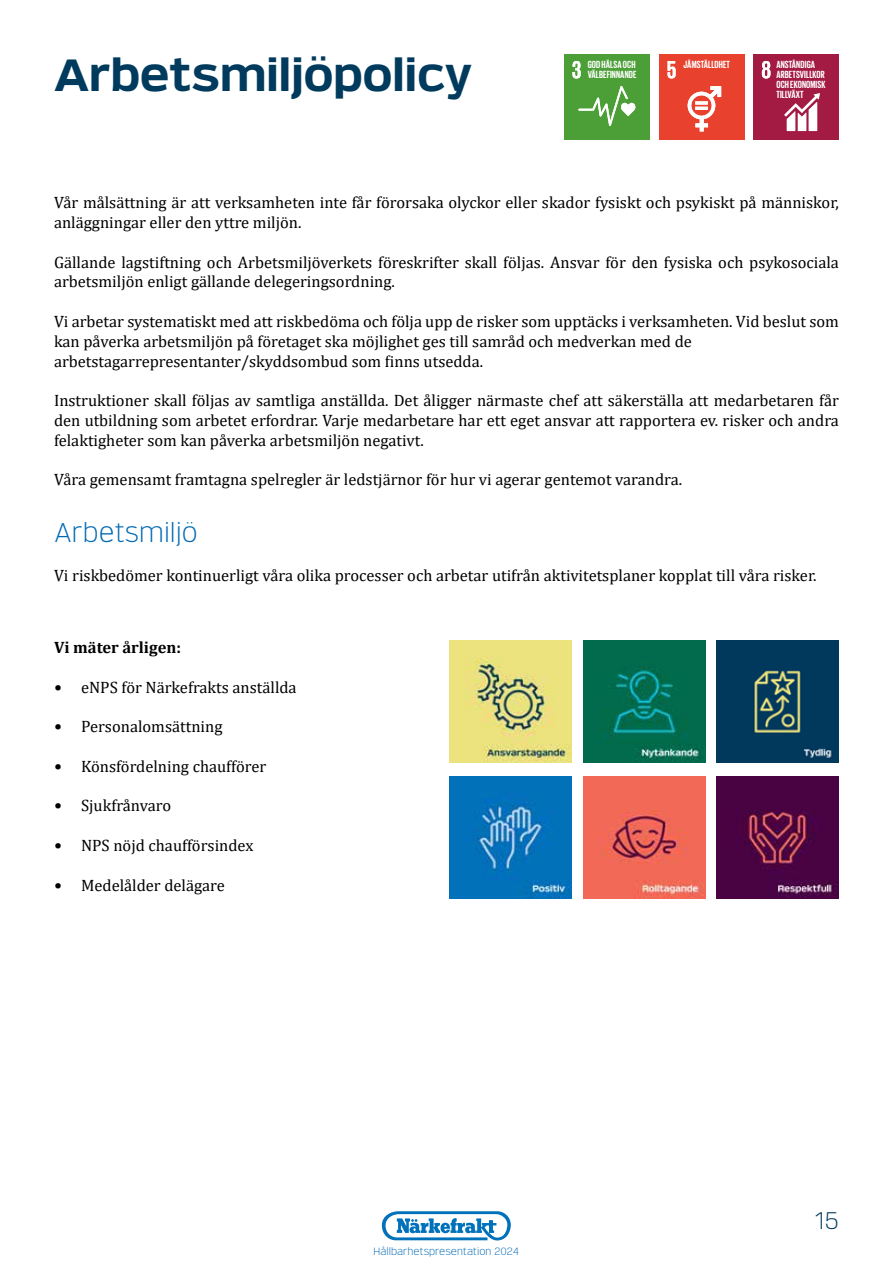
<style>
.page{position:relative;width:893px;height:1263px;background:#fff}
.page>*{position:absolute;margin:0;border:0;box-sizing:border-box;transform-origin:0 0}
.t1{font:700 45px "Verbatim";color:#003a5d}
.t2{font:300 27px "Verbatim";color:#0069b3}
.t3{font:300 24px "Verbatim";color:#003a5d}
.t4{font:16.5px/19.8px "Cambria";color:#000}
.t5{font:700 16.5px "Cambria";color:#000}
.t6{font:700 10.5px/10.1px "Giorgio Sans";letter-spacing:.015em;color:#fff}
.t7{font:300 10.5px "Verbatim";color:#0069b3}
.s1{font-size:18px}
</style>
<div class="page">
<svg style="left:382px;top:1211px;width:129px;height:29px"></svg>
<img style="left:583px;top:640px;width:123px;height:122px">
<img style="left:717px;top:640px;width:122px;height:122px">
<img style="left:450px;top:776px;width:122px;height:122px">
<img style="left:717px;top:776px;width:122px;height:122px">
<img style="left:583px;top:776px;width:123px;height:122px">
<img style="left:450px;top:640px;width:122px;height:122px">
<div style="left:659px;top:54px;width:85px;height:85px;background:#e8412e"></div>
<svg style="left:667px;top:61px;width:9px;height:17px"></svg>
<svg style="left:688px;top:86px;width:33px;height:45px"></svg>
<div style="left:564px;top:54px;width:85px;height:85px;background:#4c9f37"></div>
<svg style="left:572px;top:61px;width:9px;height:18px"></svg>
<svg style="left:578px;top:86px;width:57px;height:40px"></svg>
<div style="left:754px;top:54px;width:85px;height:85px;background:#a31a43"></div>
<svg style="left:762px;top:61px;width:8px;height:18px"></svg>
<svg style="left:784px;top:93px;width:36px;height:38px"></svg>
<h1 class="t1" style="left:54px;top:47px;width:419px">Arbetsmiljöpolicy</h1>
<p class="t6" style="left:588px;top:59px;width:49px">GOD HÄLSA OCH</p>
<p class="t6" style="left:683px;top:59px;width:48px">JÄMSTÄLLDHET</p>
<p class="t6" style="left:588px;top:69px;width:50px">VÄLBEFINNANDE</p>
<p class="t6" style="left:776px;top:59px;width:51px">ANSTÄNDIGA<br>ARBETSVILLKOR<br>OCH EKONOMISK<br>TILLVÄXT</p>
<p class="t4" style="left:54px;top:193px;width:786px">Vår målsättning är att verksamheten inte får förorsaka olyckor eller skador fysiskt och psykiskt på människor, anläggningar eller den yttre miljön.</p>
<p class="t4" style="left:54px;top:252px;width:786px">Gällande lagstiftning och Arbetsmiljöverkets föreskrifter skall följas. Ansvar för den fysiska och psykosociala arbetsmiljön enligt gällande delegeringsordning.</p>
<p class="t4" style="left:54px;top:311px;width:786px">Vi arbetar systematiskt med att riskbedöma och följa upp de risker som upptäcks i verksamheten. Vid beslut som kan påverka arbetsmiljön på företaget ska möjlighet ges till samråd och medverkan med de arbetstagarrepresentanter/skyddsombud som finns utsedda.</p>
<p class="t4" style="left:54px;top:391px;width:786px;text-align:justify">Instruktioner skall följas av samtliga anställda. Det åligger närmaste chef att säkerställa att medarbetaren får den utbildning som arbetet erfordrar. Varje medarbetare har ett eget ansvar att rapportera ev. risker och andra felaktigheter som kan påverka arbetsmiljön negativt.</p>
<p class="t4" style="left:54px;top:470px;width:630px">Våra gemensamt framtagna spelregler är ledstjärnor för hur vi agerar gentemot varandra.</p>
<h2 class="t2" style="left:54px;top:517px;width:145px">Arbetsmiljö</h2>
<p class="t4" style="left:54px;top:565px;width:764px">Vi riskbedömer kontinuerligt våra olika processer och arbetar utifrån aktivitetsplaner kopplat till våra risker.</p>
<p class="t5" style="left:54px;top:636px;width:129px">Vi mäter årligen:</p>
<p class="t4" style="left:54px;top:677px;width:244px"><span class="s1">•</span> eNPS för Närkefrakts anställda</p>
<p class="t4" style="left:54px;top:716px;width:170px"><span class="s1">•</span> Personalomsättning</p>
<p class="t4" style="left:54px;top:756px;width:214px"><span class="s1">•</span> Könsfördelning chaufförer</p>
<p class="t4" style="left:54px;top:796px;width:119px"><span class="s1">•</span> Sjukfrånvaro</p>
<p class="t4" style="left:54px;top:835px;width:201px"><span class="s1">•</span> NPS nöjd chaufförsindex</p>
<p class="t4" style="left:54px;top:875px;width:172px"><span class="s1">•</span> Medelålder delägare</p>
<p class="t7" style="left:374px;top:1245px;width:147px">Hållbarhetspresentation 2024</p>
<h3 class="t3" style="left:815px;top:1206px;width:26px">15</h3>
</div>
